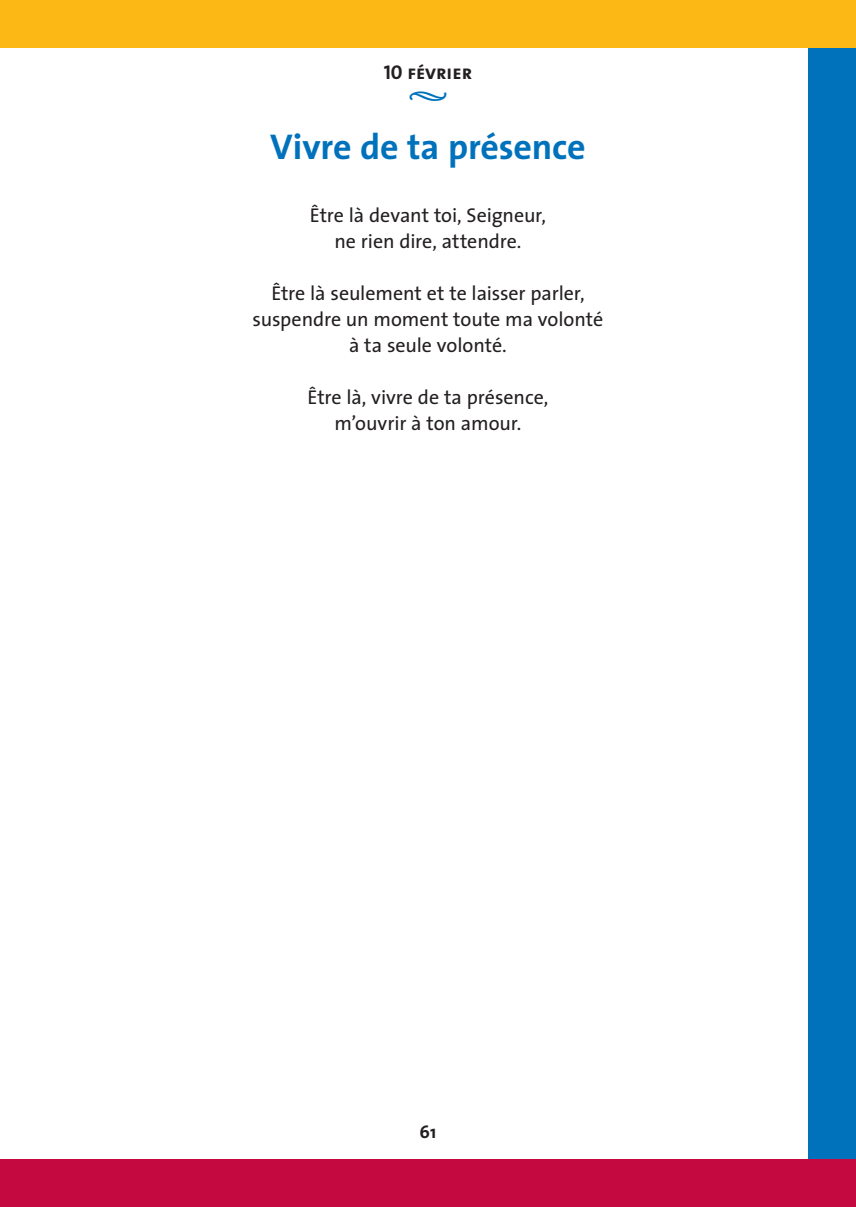
<style>
.page{position:relative;width:856px;height:1207px;background:#fff}
.page>*{position:absolute;margin:0;border:0;box-sizing:border-box;transform-origin:0 0}
.titre_prière_rouge{font:700 36px "The Sans";letter-spacing:-.005em;color:#0072bc}
.prière_normal{font:20px "The Sans";letter-spacing:-.005em;color:#231f20}
.t1{font:20px "The Sans Bold Caps";color:#231f20}
.t2{font:20px "The Sans Semi Bold Expert";color:#0072bc}
.t3{font:700 18px "The Sans";color:#231f20}
</style>
<div class="page">
<div style="left:807px;top:0;width:48px;height:1207px;background:#0072bc"></div>
<div style="left:0;top:1159px;width:855px;height:48px;background:#c40941"></div>
<div style="left:0;top:0;width:855px;height:48px;background:#fcb814"></div>
<p class="t1" style="left:383px;top:56px;width:90px">10 février</p>
<p class="t2" style="left:408px;top:78px;width:40px">Ÿ</p>
<p class="titre_prière_rouge" style="left:270px;top:116px;width:317px">Vivre de ta présence</p>
<p class="prière_normal" style="left:310px;top:198px;width:237px">Être là devant toi, Seigneur,</p>
<p class="prière_normal" style="left:334px;top:224px;width:188px">ne rien dire, attendre.</p>
<p class="prière_normal" style="left:271px;top:276px;width:314px">Être là seulement et te laisser parler,</p>
<p class="prière_normal" style="left:252px;top:302px;width:352px">suspendre un moment toute ma volonté</p>
<p class="prière_normal" style="left:349px;top:328px;width:159px">à ta seule volonté.</p>
<p class="prière_normal" style="left:307px;top:380px;width:242px">Être là, vivre de ta présence,</p>
<p class="prière_normal" style="left:334px;top:406px;width:188px">m’ouvrir à ton amour.</p>
<p class="t3" style="left:419px;top:1117px;width:18px">61</p>
</div>
